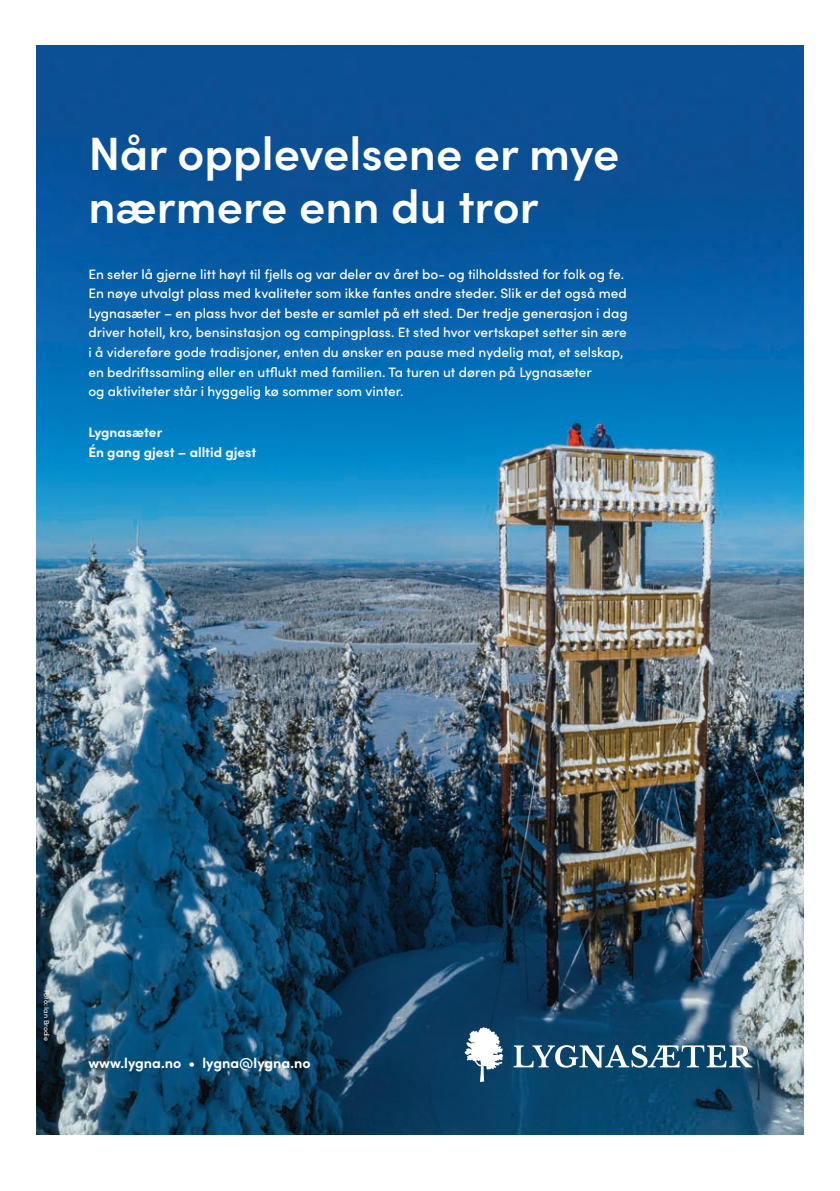
<style>
.page{position:relative;width:840px;height:1191px;background:#fff}
.page>*{position:absolute;margin:0;border:0;box-sizing:border-box;transform-origin:0 0}
.t1{font:600 46.8px/53.4px "Sofia Pro";color:#fff}
.t2{font:700 14.4px "Sofia Pro";color:#fff}
.t3{font:500 13.6px/19.6px "Sofia Pro";color:#fff}
.t4{font:700 13.6px/19.6px "Sofia Pro";color:#fff}
.t5{font:7.2px "Sofia Pro";letter-spacing:-.005em;color:#fff}
</style>
<div class="page">
<img style="left:36px;top:45px;width:767px;height:1090px">
<svg style="left:513px;top:1045px;width:239px;height:22px"></svg>
<svg style="left:464px;top:1027px;width:38px;height:55px"></svg>
<h1 class="t1" style="left:88px;top:133px;width:532px">Når opplevelsene er mye nærmere enn du tror</h1>
<p class="t3" style="left:88px;top:266px;width:540px">En seter lå gjerne litt høyt til fjells og var deler av året bo- og tilholdssted for folk og fe.<br>En nøye utvalgt plass med kvaliteter som ikke fantes andre steder. Slik er det også med Lygnasæter – en plass hvor det beste er samlet på ett sted. Der tredje generasjon i dag driver hotell, kro, bensinstasjon og campingplass. Et sted hvor vertskapet setter sin ære i å videreføre gode tradisjoner, enten du ønsker en pause med nydelig mat, et selskap, en bedriftssamling eller en utflukt med familien. Ta turen ut døren på Lygnasæter<br>og aktiviteter står i hyggelig kø sommer som vinter.</p>
<p class="t4" style="left:88px;top:424px;width:169px">Lygnasæter<br>Én gang gjest – alltid gjest</p>
<p class="t5" style="left:49px;top:989px;width:53px;rotate:90deg">Foto: Ian Brodie</p>
<p class="t2" style="left:88px;top:1057px;width:224px">www.lygna.no • lygna@lygna.no</p>
</div>
